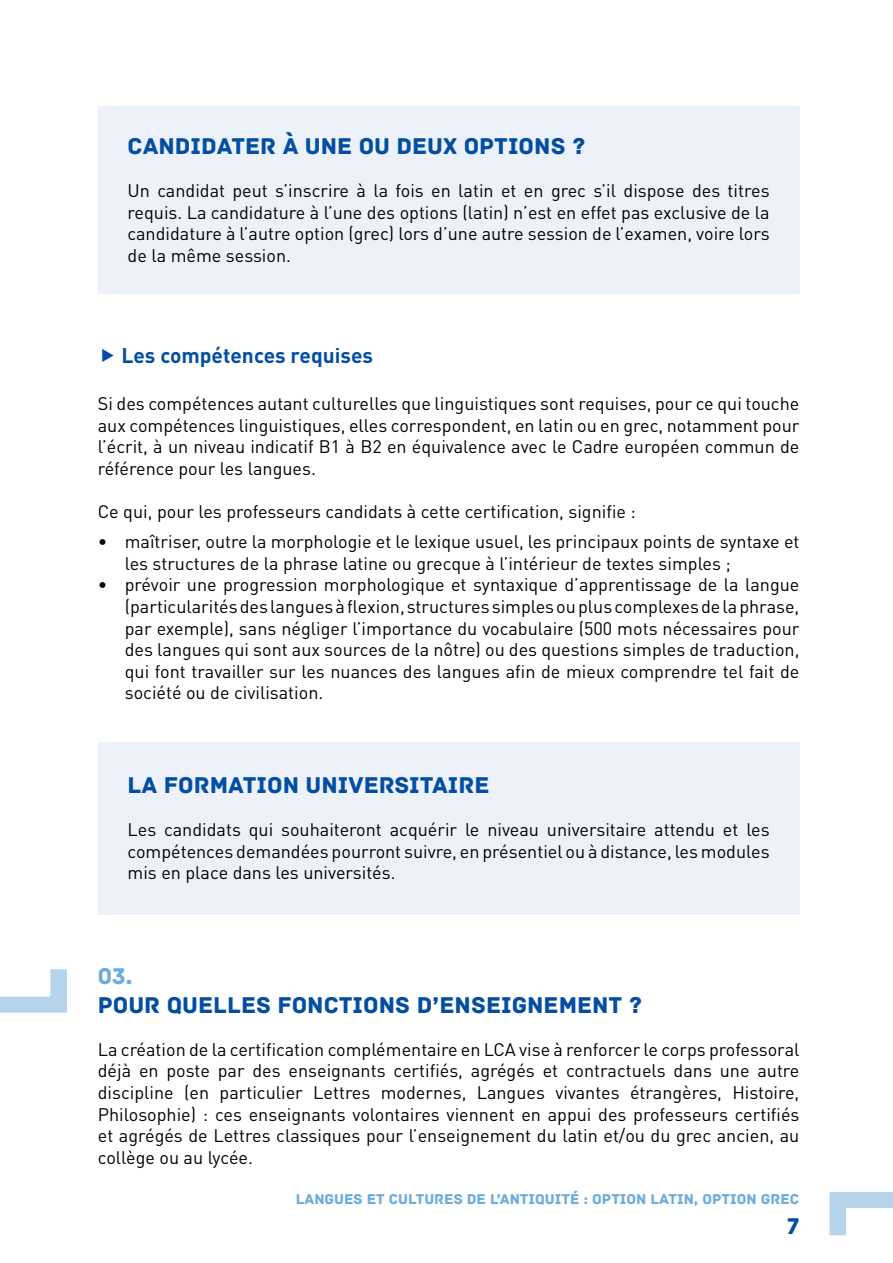
<style>
.page{position:relative;width:893px;height:1263px;background:#fff}
.page>*{position:absolute;margin:0;border:0;box-sizing:border-box;transform-origin:0 0}
.t1{font:24px "Archive";color:#034ea2}
.t2{font:24px "Archive";color:#6eacdb}
.t3{font:700 21px "DIN Pro";color:#034ea2}
.t4{font:18px/21.6px "DIN Pro";color:#000;text-align:justify}
.t5{font:15px "Archive";color:#6eacdb}
</style>
<div class="page">
<svg style="left:829px;top:1192px;width:64px;height:44px"></svg>
<div style="left:98px;top:742px;width:701px;height:173px;background:#edf2fa"></div>
<svg style="left:0;top:969px;width:67px;height:44px"></svg>
<div style="left:98px;top:106px;width:701px;height:188px;background:#edf2fa"></div>
<h1 class="t1" style="left:128px;top:132px;width:459px">CANDIDATER À UNE OU DEUX OPTIONS ?</h1>
<p class="t4" style="left:128px;top:180px;width:644px">Un candidat peut s’inscrire à la fois en latin et en grec s’il dispose des titres requis. La candidature à l’une des options (latin) n’est en effet pas exclusive de la candidature à l’autre option (grec) lors d’une autre session de l’examen, voire lors de la même session.</p>
<p class="t3" style="left:121px;top:341px;width:253px">Les compétences requises</p>
<p class="t4" style="left:98px;top:392px;width:703px">Si des compétences autant culturelles que linguistiques sont requises, pour ce qui touche aux compétences linguistiques, elles correspondent, en latin ou en grec, notamment pour l’écrit, à un niveau indicatif B1 à B2 en équivalence avec le Cadre européen commun de référence pour les langues.</p>
<p class="t4" style="left:98px;top:500px;width:540px">Ce qui, pour les professeurs candidats à cette certification, signifie :</p>
<p class="t4" style="left:125px;top:530px;width:676px;text-indent:-27px">• maîtriser, outre la morphologie et le lexique usuel, les principaux points de syntaxe et les structures de la phrase latine ou grecque à l’intérieur de textes simples ;</p>
<p class="t4" style="left:125px;top:574px;width:676px;text-indent:-27px">• prévoir une progression morphologique et syntaxique d’apprentissage de la langue (particularités des langues à flexion, structures simples ou plus complexes de la phrase, par exemple), sans négliger l’importance du vocabulaire (500 mots nécessaires pour des langues qui sont aux sources de la nôtre) ou des questions simples de traduction, qui font travailler sur les nuances des langues afin de mieux comprendre tel fait de société ou de civilisation.</p>
<h1 class="t1" style="left:128px;top:771px;width:364px">LA FORMATION UNIVERSITAIRE</h1>
<p class="t4" style="left:128px;top:818px;width:644px">Les candidats qui souhaiteront acquérir le niveau universitaire attendu et les compétences demandées pourront suivre, en présentiel ou à distance, les modules mis en place dans les universités.</p>
<h1 class="t2" style="left:98px;top:962px;width:36px">03.</h1>
<h1 class="t1" style="left:98px;top:990px;width:546px">POUR QUELLES FONCTIONS D’ENSEIGNEMENT ?</h1>
<p class="t4" style="left:98px;top:1038px;width:703px">La création de la certification complémentaire en LCA vise à renforcer le corps professoral déjà en poste par des enseignants certifiés, agrégés et contractuels dans une autre discipline (en particulier Lettres modernes, Langues vivantes étrangères, Histoire, Philosophie) : ces enseignants volontaires viennent en appui des professeurs certifiés et agrégés de Lettres classiques pour l’enseignement du latin et/ou du grec ancien, au collège ou au lycée.</p>
<p class="t5" style="left:296px;top:1190px;width:505px">LANGUES ET CULTURES DE L’ANTIQUITÉ : OPTION LATIN, OPTION GREC</p>
<h1 class="t1" style="left:786px;top:1212px;width:14px">7</h1>
</div>
